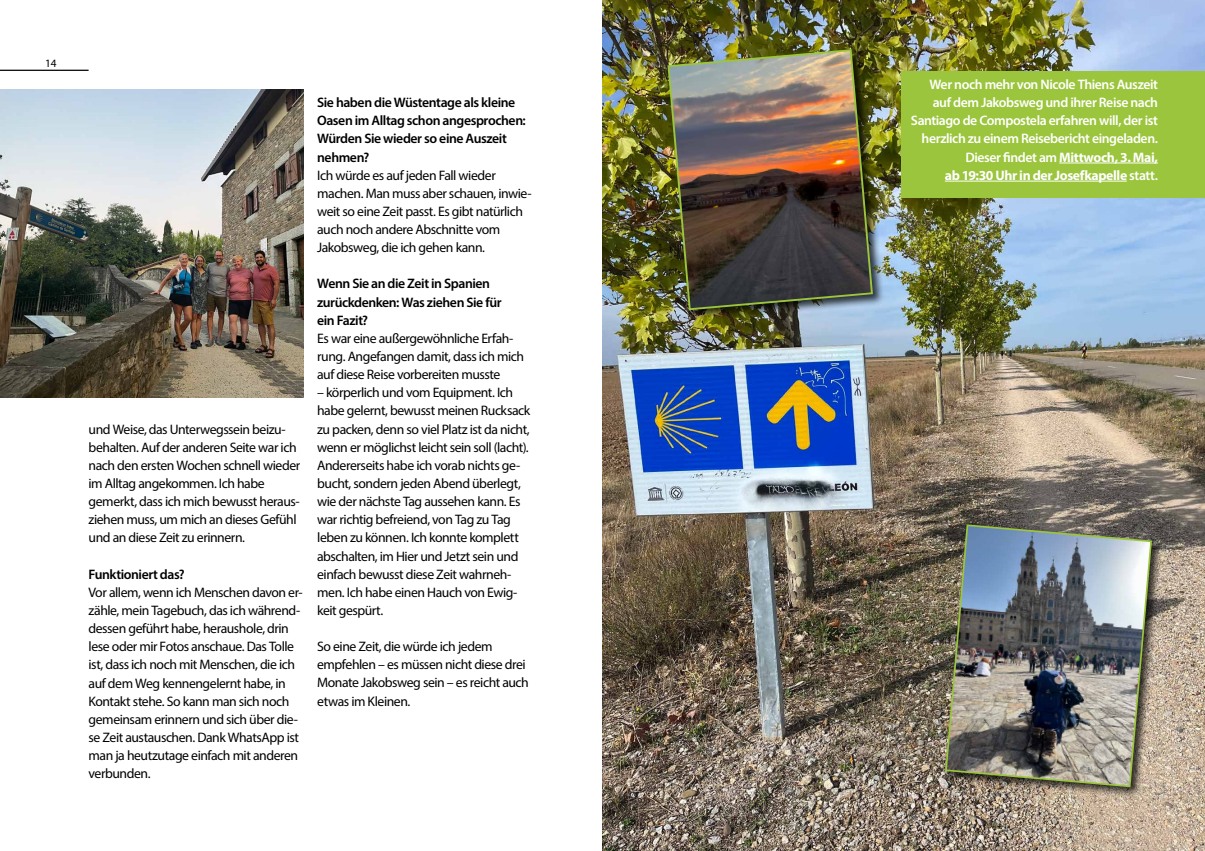
<style>
.page{position:relative;width:1205px;height:851px;background:#fff}
.page>*{position:absolute;margin:0;border:0;box-sizing:border-box;transform-origin:0 0}
.t1{font:13.75px/18.1px "Myriad Pro";letter-spacing:-.035em;color:#000}
.t2{font:600 13.75px/18.1px "Myriad Pro";letter-spacing:-.03em;color:#fff;text-align:right}
.t3{font:600 13.75px/18.1px "Myriad Pro";letter-spacing:-.035em;color:#000}
.t4{font:11.25px "Myriad Pro";color:#000}
.s1{font-weight:700}
</style>
<div class="page">
<img style="left:0;top:89px;width:303px;height:308px">
<hr style="left:0;top:70px;width:89px;height:1px;background:#000">
<img style="left:602px;top:0;width:603px;height:850px">
<div style="left:943px;top:523px;width:220px;height:275px;background:#000;opacity:.75"></div>
<img style="left:944px;top:523px;width:209px;height:265px">
<div style="left:902px;top:71px;width:303px;height:127px;background:#9bc53c"></div>
<hr style="left:1059px;top:163px;width:99px;height:1px;background:#fff">
<hr style="left:945px;top:181px;width:182px;height:1px;background:#fff">
<div style="left:666px;top:48px;width:218px;height:273px;background:#000;opacity:.75"></div>
<img style="left:666px;top:48px;width:208px;height:263px">
<p class="t4" style="left:45px;top:56px;width:13px">14</p>
<p class="t1" style="left:89px;top:419px;width:213px">und Weise, das Unterwegssein beizu&shy;behalten. Auf der anderen Seite war ich nach den ersten Wochen schnell wieder im Alltag angekommen. Ich habe gemerkt, dass ich mich bewusst heraus&shy;ziehen muss, um mich an dieses Gefühl und an diese Zeit zu erinnern.</p>
<p class="t3" style="left:89px;top:564px;width:98px">Funktioniert das?</p>
<p class="t1" style="left:89px;top:583px;width:215px">Vor allem, wenn ich Menschen davon er&shy;zähle, mein Tagebuch, das ich während&shy;dessen geführt habe, heraushole, drin lese oder mir Fotos anschaue. Das Tolle ist, dass ich noch mit Menschen, die ich auf dem Weg kennengelernt habe, in Kontakt stehe. So kann man sich noch gemeinsam erinnern und sich über die&shy;se Zeit austauschen. Dank WhatsApp ist man ja heutzutage einfach mit anderen verbunden.</p>
<p class="t3" style="left:317px;top:93px;width:210px">Sie haben die Wüstentage als kleine<br>Oasen im Alltag schon angesprochen:<br>Würden Sie wieder so eine Auszeit nehmen?</p>
<p class="t1" style="left:317px;top:166px;width:216px">Ich würde es auf jeden Fall wieder machen. Man muss aber schauen, inwie&shy;weit so eine Zeit passt. Es gibt natürlich auch noch andere Abschnitte vom Jakobsweg, die ich gehen kann.</p>
<p class="t3" style="left:317px;top:274px;width:186px">Wenn Sie an die Zeit in Spanien zurückdenken: Was ziehen Sie für ein Fazit?</p>
<p class="t1" style="left:317px;top:329px;width:208px">Es war eine außergewöhnliche Erfah&shy;rung. Angefangen damit, dass ich mich auf diese Reise vorbereiten musste</p>
<p class="t1" style="left:317px;top:383px;width:215px">– körperlich und vom Equipment. Ich habe gelernt, bewusst meinen Rucksack zu packen, denn so viel Platz ist da nicht, wenn er möglichst leicht sein soll (lacht).<br>Andererseits habe ich vorab nichts ge&shy;bucht, sondern jeden Abend überlegt, wie der nächste Tag aussehen kann. Es war richtig befreiend, von Tag zu Tag leben zu können. Ich konnte komplett abschalten, im Hier und Jetzt sein und einfach bewusst diese Zeit wahrneh&shy;men. Ich habe einen Hauch von Ewig&shy;keit gespürt.</p>
<p class="t1" style="left:317px;top:637px;width:213px">So eine Zeit, die würde ich jedem empfehlen – es müssen nicht diese drei<br>Monate Jakobsweg sein – es reicht auch etwas im Kleinen.</p>
<p class="t2" style="left:911px;top:75px;width:249px">Wer noch mehr von Nicole Thiens Auszeit auf dem Jakobsweg und ihrer Reise nach Santiago de Compostela erfahren will, der ist herzlich zu einem Reisebericht eingeladen.<br>Dieser findet am <span class="s1">Mittwoch, 3. Mai,<br>ab 19:30 Uhr in der Josefkapelle</span> statt.</p>
</div>
